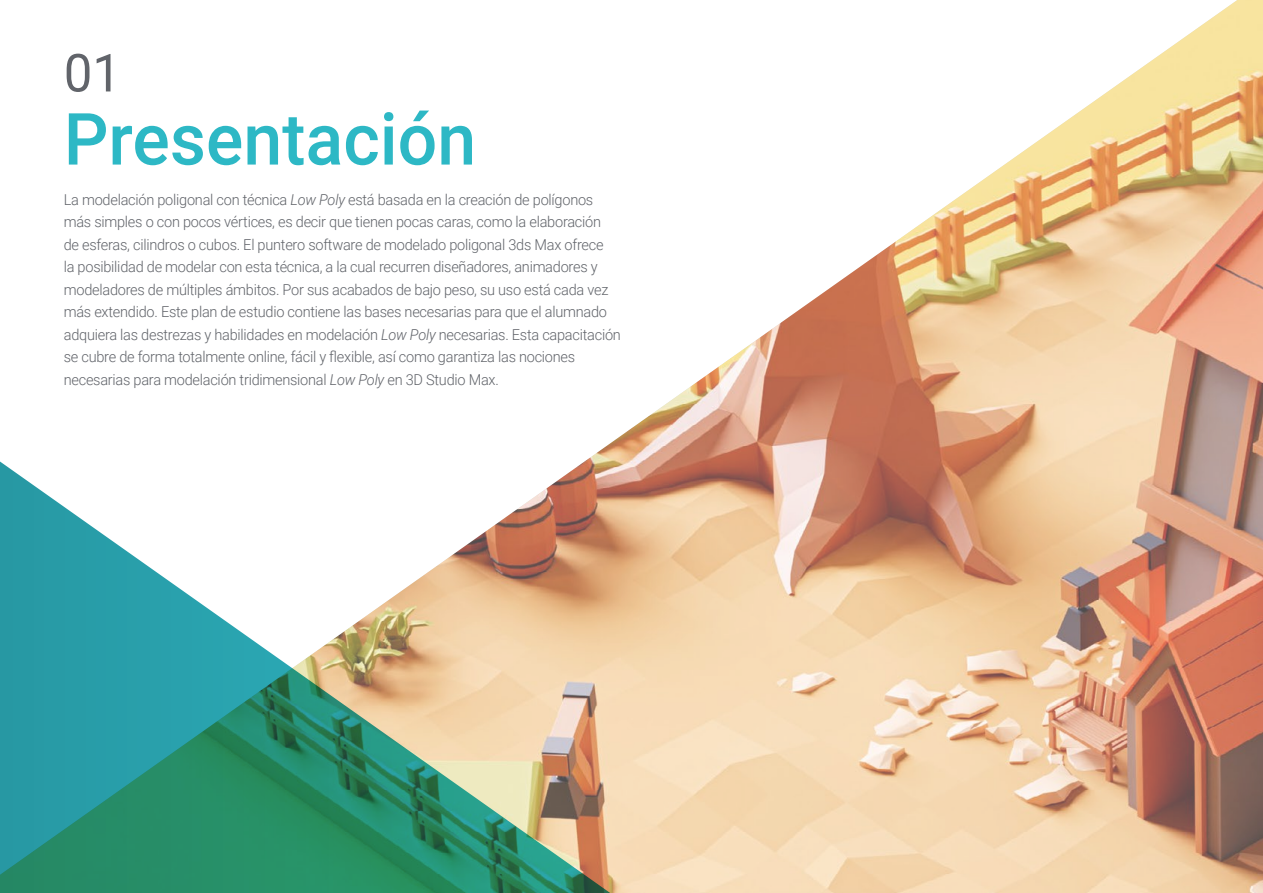
<style>
.page{position:relative;width:1263px;height:893px;background:#fff}
.page>*{position:absolute;margin:0;border:0;box-sizing:border-box;transform-origin:0 0}
.t1{font:500 72px "Roboto";color:#2db8c5}
.t2{font:52.5px "Roboto";color:#61646a}
.t3{font:300 15px/22.5px "Roboto";letter-spacing:-.015em;color:#61646a}
.s1{font-style:italic}
</style>
<div class="page">
<img style="left:606px;top:0;width:657px;height:893px">
<svg style="left:0;top:446px;width:640px;height:447px"></svg>
<h2 class="t2" style="left:64px;top:36px;width:59px">01</h2>
<h1 class="t1" style="left:64px;top:89px;width:414px">Presentación</h1>
<p class="t3" style="left:64px;top:188px;width:559px">La modelación poligonal con técnica <span class="s1">Low Poly</span> está basada en la creación de polígonos más simples o con pocos vértices, es decir que tienen pocas caras, como la elaboración<br>de esferas, cilindros o cubos. El puntero software de modelado poligonal 3ds Max ofrece<br>la posibilidad de modelar con esta técnica, a la cual recurren diseñadores, animadores y modeladores de múltiples ámbitos. Por sus acabados de bajo peso, su uso está cada vez más extendido. Este plan de estudio contiene las bases necesarias para que el alumnado adquiera las destrezas y habilidades en modelación <span class="s1">Low Poly</span> necesarias. Esta capacitación se cubre de forma totalmente online, fácil y flexible, así como garantiza las nociones necesarias para modelación tridimensional <span class="s1">Low Poly</span> en 3D Studio Max.</p>
</div>
